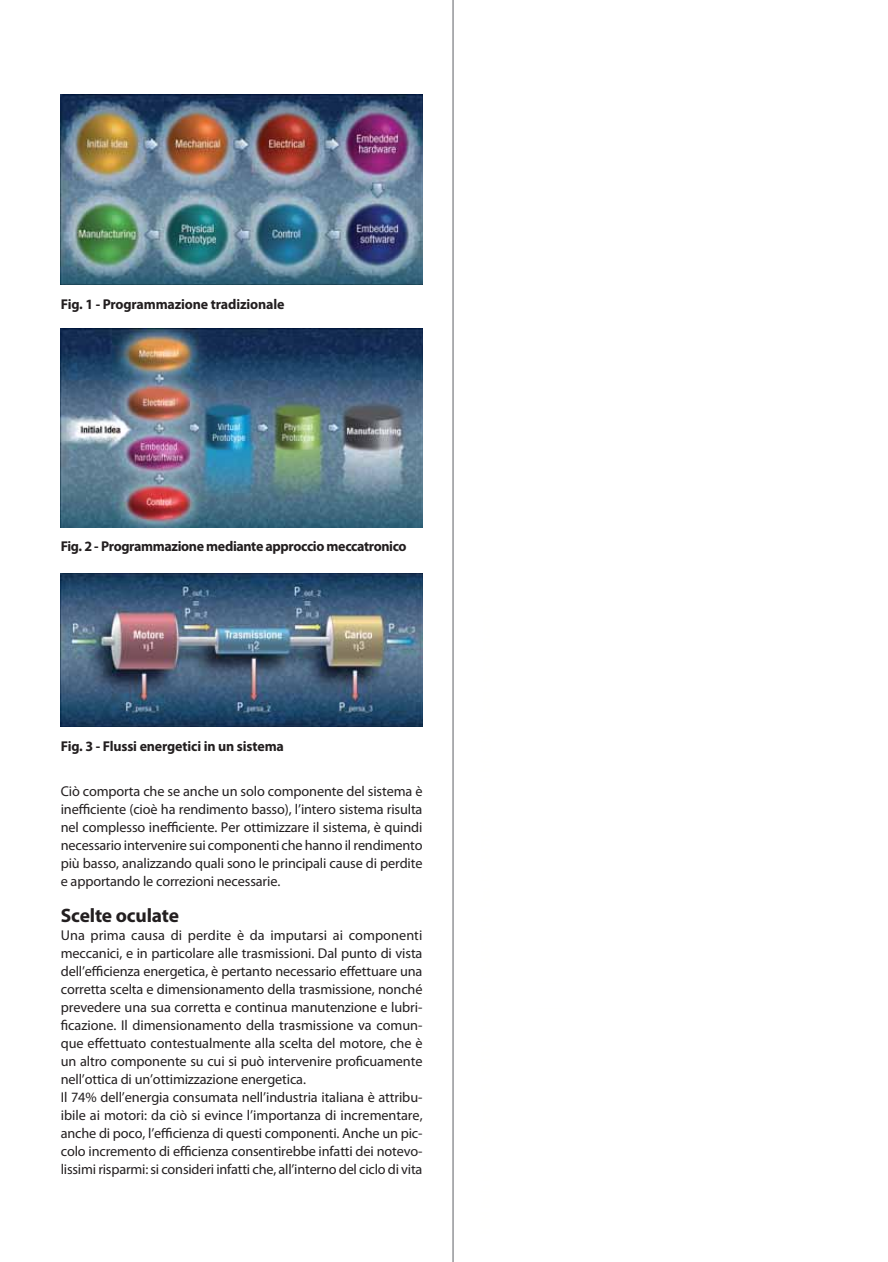
<style>
.page{position:relative;width:888px;height:1262px;background:#fff}
.page>*{position:absolute;margin:0;border:0;box-sizing:border-box;transform-origin:0 0}
.t1{font:700 19.5px "Myriad Pro";letter-spacing:-.01em;color:#231f20}
.t2{font:14.25px/18px "Myriad Pro";letter-spacing:-.01em;color:#231f20;text-align:justify}
.t3{font:700 14.25px "Myriad Pro";letter-spacing:-.02em;color:#231f20}
</style>
<div class="page">
<img style="left:61px;top:95px;width:361px;height:189px">
<img style="left:61px;top:573px;width:361px;height:153px">
<hr style="left:452px;top:0;width:2px;height:1261px;background:#adaeb1">
<img style="left:61px;top:328px;width:361px;height:199px">
<p class="t3" style="left:61px;top:299px;width:225px">Fig. 1 - Programmazione tradizionale</p>
<p class="t3" style="left:61px;top:540px;width:347px">Fig. 2 - Programmazione mediante approccio meccatronico</p>
<p class="t3" style="left:61px;top:741px;width:224px">Fig. 3 - Flussi energetici in un sistema</p>
<p class="t2" style="left:61px;top:783px;width:363px">Ciò comporta che se anche un solo componente del sistema è inefficiente (cioè ha rendimento basso), l’intero sistema risulta nel complesso inefficiente. Per ottimizzare il sistema, è quindi necessario intervenire sui componenti che hanno il rendimento più basso, analizzando quali sono le principali cause di perdite e apportando le correzioni necessarie.</p>
<h1 class="t1" style="left:61px;top:908px;width:120px">Scelte oculate</h1>
<p class="t2" style="left:61px;top:927px;width:363px;text-align:left">Una prima causa di perdite è da imputarsi ai componenti meccanici, e in particolare alle trasmissioni. Dal punto di vista dell’efficienza energetica, è pertanto necessario effettuare una corretta scelta e dimensionamento della trasmissione, nonché prevedere una sua corretta e continua manutenzione e lubri&shy;ficazione. Il dimensionamento della trasmissione va comun&shy;que effettuato contestualmente alla scelta del motore, che è un altro componente su cui si può intervenire proficuamente nell’ottica di un’ottimizzazione energetica.<br>Il 74% dell’energia consumata nell’industria italiana è attribu&shy;ibile ai motori: da ciò si evince l’importanza di incrementare, anche di poco, l’efficienza di questi componenti. Anche un pic&shy;colo incremento di efficienza consentirebbe infatti dei notevo&shy;lissimi risparmi: si consideri infatti che, all’interno del ciclo di vita</p>
</div>
